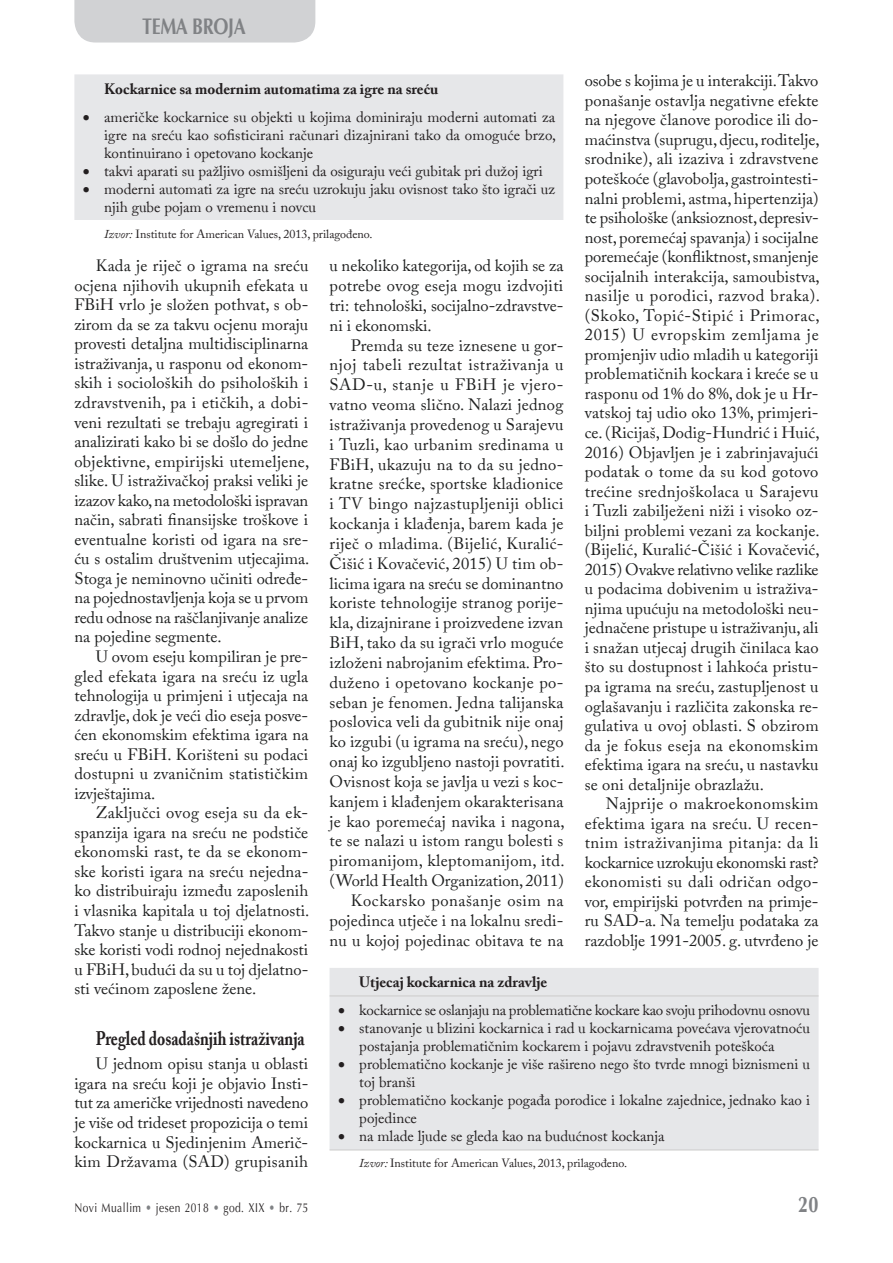
<style>
.page{position:relative;width:893px;height:1263px;background:#fff}
.page>*{position:absolute;margin:0;border:0;box-sizing:border-box;transform-origin:0 0}
.t1{font:700 22.5px "Optima";letter-spacing:-.02em;color:#808285;scale:.8 1}
.t2{font:700 19.5px "Adobe Caslon Pro";color:#231f20;scale:.8 1}
.t3{font:16.5px/19.5px "Adobe Caslon Pro";letter-spacing:.015em;color:#1f2020;text-align:justify}
.t4{font:15px/18px "Adobe Caslon Pro";color:#231f20}
.t5{font:700 15px "Adobe Caslon Pro";color:#231f20}
.t6{font:12.75px "Optima";letter-spacing:.045em;color:#231f20;scale:.8 1}
.t7{font:12px "Adobe Caslon Pro";color:#231f20}
.s1{font-style:italic}
.s2{color:#808285}
</style>
<div class="page">
<div style="left:74px;top:0;width:241px;height:43px;background:#d1d2d4"></div>
<div style="left:74px;top:74px;width:489px;height:146px;background:#e6e7e9"></div>
<div style="left:330px;top:968px;width:489px;height:182px;background:#e6e7e9"></div>
<hr style="left:330px;top:996px;width:489px;height:1px;background:#cccbca">
<hr style="left:330px;top:1150px;width:489px;height:1px;background:#cccbca">
<h1 class="t1" style="left:142px;top:12px;width:131px">TEMA BROJA</h1>
<p class="t3" style="left:585px;top:71px;width:237px">osobe s kojima je u interakciji. Takvo ponašanje ostavlja negativne efekte na njegove članove porodice ili do&shy;maćinstva (suprugu, djecu, roditelje, srodnike), ali izaziva i zdravstvene poteškoće (glavobolja, gastrointesti&shy;nalni problemi, astma, hipertenzija) te psihološke (anksioznost, depresiv&shy;nost, poremećaj spavanja) i socijalne poremećaje (konfliktnost, smanjenje socijalnih interakcija, samoubistva, nasilje u porodici, razvod braka). (Skoko, Topić-Stipić i Primorac, 2015) U evropskim zemljama je promjenjiv udio mladih u kategoriji problematičnih kockara i kreće se u rasponu od 1% do 8%, dok je u Hr&shy;vatskoj taj udio oko 13%, primjeri&shy;ce. (Ricijaš, Dodig-Hundrić i Huić, 2016) Objavljen je i zabrinjavajući podatak o tome da su kod gotovo trećine srednjoškolaca u Sarajevu i Tuzli zabilježeni niži i visoko oz&shy;biljni problemi vezani za kockanje. (Bijelić, Kuralić-Čišić i Kovačević, 2015) Ovakve relativno velike razlike u podacima dobivenim u istraživa&shy;njima upućuju na metodološki neu&shy;jednačene pristupe u istraživanju, ali i snažan utjecaj drugih činilaca kao što su dostupnost i lahkoća pristu&shy;pa igrama na sreću, zastupljenost u oglašavanju i različita zakonska re&shy;gulativa u ovoj oblasti. S obzirom da je fokus eseja na ekonomskim efektima igara na sreću, u nastavku se oni detaljnije obrazlažu.</p>
<p class="t3" style="left:585px;top:794px;width:235px;text-indent:21px">Najprije o makroekonomskim efektima igara na sreću. U recen&shy;tnim istraživanjima pitanja: da li kockarnice uzrokuju ekonomski rast? ekonomisti su dali odričan odgo&shy;vor, empirijski potvrđen na primje&shy;ru SAD-a. Na temelju podataka za razdoblje 1991-2005. g. utvrđeno je</p>
<p class="t5" style="left:104px;top:80px;width:336px">Kockarnice sa modernim automatima za igre na sreću</p>
<p class="t4" style="left:104px;top:108px;width:453px;text-align:justify;text-indent:-21px">• američke kockarnice su objekti u kojima dominiraju moderni automati za igre na sreću kao sofisticirani računari dizajnirani tako da omoguće brzo, kontinuirano i opetovano kockanje</p>
<p class="t4" style="left:83px;top:162px;width:461px">• takvi aparati su pažljivo osmišljeni da osiguraju veći gubitak pri dužoj igri</p>
<p class="t4" style="left:104px;top:180px;width:452px;text-indent:-21px">• moderni automati za igre na sreću uzrokuju jaku ovisnost tako što igrači uz njih gube pojam o vremenu i novcu</p>
<p class="t7" style="left:104px;top:227px;width:270px"><span class="s1">Izvor:</span> Institute for American Values, 2013, prilagođeno.</p>
<p class="t3" style="left:74px;top:256px;width:237px;text-indent:21px">Kada je riječ o igrama na sreću ocjena njihovih ukupnih efekata u FBiH vrlo je složen pothvat, s ob&shy;zirom da se za takvu ocjenu moraju provesti detaljna multidisciplinarna istraživanja, u rasponu od ekonom&shy;skih i socioloških do psiholoških i zdravstvenih, pa i etičkih, a dobi&shy;veni rezultati se trebaju agregirati i analizirati kako bi se došlo do jedne objektivne, empirijski utemeljene, slike. U istraživačkoj praksi veliki je izazov kako, na metodološki ispravan način, sabrati finansijske troškove i eventualne koristi od igara na sre&shy;ću s ostalim društvenim utjecajima.<br>Stoga je neminovno učiniti određe&shy;na pojednostavljenja koja se u prvom redu odnose na raščlanjivanje analize na pojedine segmente.</p>
<p class="t3" style="left:74px;top:646px;width:235px;text-indent:21px">U ovom eseju kompiliran je pre&shy;gled efekata igara na sreću iz ugla tehnologija u primjeni i utjecaja na zdravlje, dok je veći dio eseja posve&shy;ćen ekonomskim efektima igara na sreću u FBiH. Korišteni su podaci dostupni u zvaničnim statističkim izvještajima.</p>
<p class="t3" style="left:74px;top:803px;width:236px;text-indent:21px">Zaključci ovog eseja su da ek&shy;spanzija igara na sreću ne podstiče ekonomski rast, te da se ekonom&shy;ske koristi igara na sreću nejedna&shy;ko distribuiraju između zaposlenih i vlasnika kapitala u toj djelatnosti.<br>Takvo stanje u distribuciji ekonom&shy;ske koristi vodi rodnoj nejednakosti u FBiH, budući da su u toj djelatno&shy;sti većinom zaposlene žene.</p>
<p class="t2" style="left:96px;top:1027px;width:263px">Pregled dosadašnjih istraživanja</p>
<p class="t3" style="left:74px;top:1054px;width:235px;text-indent:21px">U jednom opisu stanja u oblasti igara na sreću koji je objavio Insti&shy;tut za američke vrijednosti navedeno je više od trideset propozicija o temi kockarnica u Sjedinjenim Američ&shy;kim Državama (SAD) grupisanih</p>
<p class="t3" style="left:330px;top:256px;width:235px">u nekoliko kategorija, od kojih se za potrebe ovog eseja mogu izdvojiti tri: tehnološki, socijalno-zdravstve&shy;ni i ekonomski.</p>
<p class="t3" style="left:330px;top:335px;width:237px;text-align:right">Premda su teze iznesene u gor&shy;njoj tabeli rezultat istraživanja u SAD-u, stanje u FBiH je vjero&shy;vatno veoma slično. Nalazi jednog istraživanja provedenog u Sarajevu i Tuzli, kao urbanim sredinama u FBiH, ukazuju na to da su jedno&shy;kratne srećke, sportske kladionice i TV bingo najzastupljeniji oblici kockanja i klađenja, barem kada je riječ o mladima. (Bijelić, Kuralić-Čišić i Kovačević, 2015) U tim ob&shy;licima igara na sreću se dominantno koriste tehnologije stranog porije&shy;kla, dizajnirane i proizvedene izvan BiH, tako da su igrači vrlo moguće izloženi nabrojanim efektima. Pro&shy;duženo i opetovano kockanje po&shy;seban je fenomen. Jedna talijanska poslovica veli da gubitnik nije onaj ko izgubi (u igrama na sreću), nego onaj ko izgubljeno nastoji povratiti.<br>Ovisnost koja se javlja u vezi s koc&shy;kanjem i klađenjem okarakterisana je kao poremećaj navika i nagona, te se nalazi u istom rangu bolesti s piromanijom, kleptomanijom, itd. (World Health Organization, 2011)<br>Kockarsko ponašanje osim na pojedinca utječe i na lokalnu sredi&shy;nu u kojoj pojedinac obitava te na</p>
<p class="t5" style="left:359px;top:973px;width:190px">Utjecaj kockarnica na zdravlje</p>
<p class="t4" style="left:338px;top:1001px;width:473px">• kockarnice se oslanjaju na problematične kockare kao svoju prihodovnu osnovu</p>
<p class="t4" style="left:359px;top:1019px;width:452px;text-indent:-21px">• stanovanje u blizini kockarnica i rad u kockarnicama povećava vjerovatnoću postajanja problematičnim kockarem i pojavu zdravstvenih poteškoća</p>
<p class="t4" style="left:359px;top:1055px;width:452px;text-indent:-21px">• problematično kockanje je više rašireno nego što tvrde mnogi biznismeni u toj branši</p>
<p class="t4" style="left:359px;top:1091px;width:452px;text-indent:-21px">• problematično kockanje pogađa porodice i lokalne zajednice, jednako kao i pojedince</p>
<p class="t4" style="left:338px;top:1127px;width:328px">• na mlade ljude se gleda kao na budućnost kockanja</p>
<p class="t7" style="left:359px;top:1156px;width:269px"><span class="s1">Izvor:</span> Institute for American Values, 2013, prilagođeno.</p>
<p class="t6" style="left:74px;top:1199px;width:294px">Novi Muallim <span class="s2">•</span> jesen 2018 <span class="s2">•</span> god. XIX <span class="s2">•</span> br. 75</p>
<h1 class="t1" style="left:798px;top:1190px;width:27px">20</h1>
</div>
